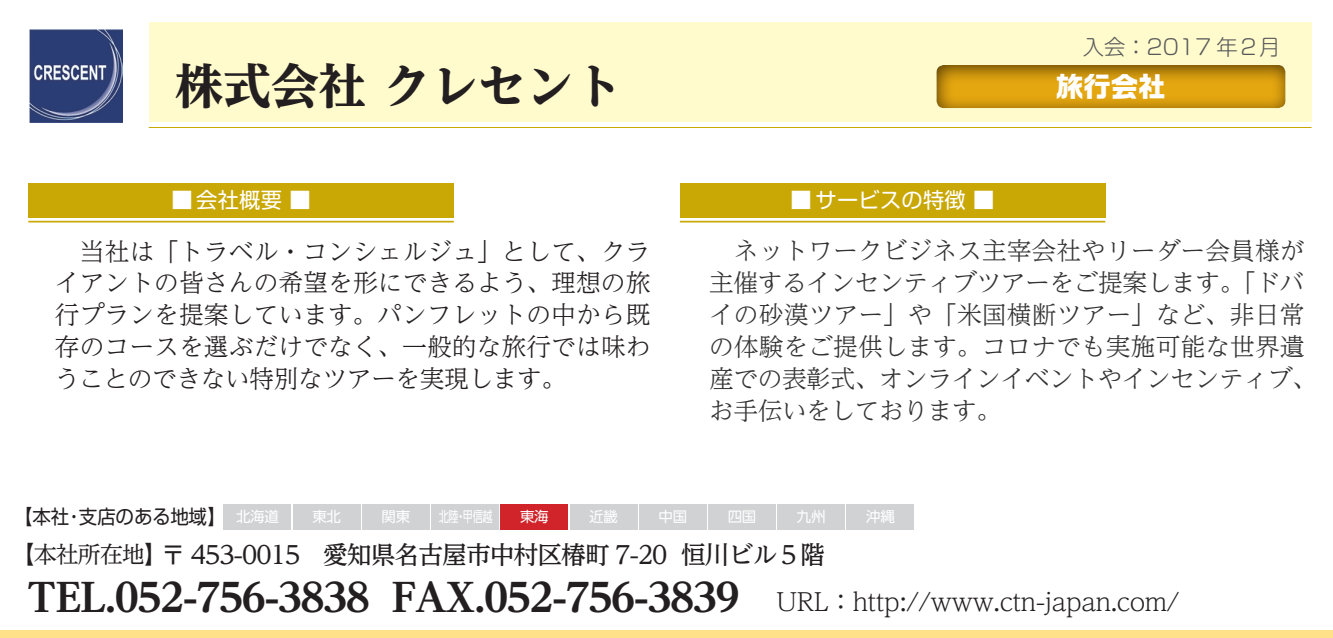
<style>
.page{position:relative;width:1333px;height:638px;background:#fff}
.page>*{position:absolute;margin:0;border:0;box-sizing:border-box;transform-origin:0 0}
.t1{font:800 47.75px "UD Reimin Pro";color:#231f20}
.t2{font:800 39px "UD Reimin Pro";letter-spacing:-.04em;color:#231f20}
.t3{font:700 27.25px "Ro G San Srf Std";color:#fff}
.t4{font:300 24.75px/32px "UD Reimin Pro";letter-spacing:-.02em;color:#231f20;text-align:justify}
.t5{font:300 24.75px/32px "UD Reimin Pro";color:#333233}
.t6{font:500 24.75px "UD Reimin Pro";letter-spacing:-.04em;color:#231f20}
.t7{font:23px "UD Reimin Pro";letter-spacing:-.04em;color:#231f20}
.t8{font:21.25px "Soft Go Std";letter-spacing:.01em;color:#fff}
.t9{font:300 21.25px "Soft Go Std";color:#57585a}
.t10{font:19.5px "Soft Go Std";letter-spacing:-.02em;color:#231f20;scale:.95 1}
.t11{font:19.5px "Soft Go Std";letter-spacing:-.02em;color:#231f20}
.t12{font:14.5px "UD Shin Go Pro";letter-spacing:-.02em;color:#fff}
.t13{font:14.5px "UD Shin Go Pro";letter-spacing:-.02em;color:#fff;scale:.7 1}
</style>
<div class="page">
<div style="left:224px;top:504px;width:67px;height:25px;background:#d1d2d4"></div>
<div style="left:293px;top:504px;width:67px;height:25px;background:#d1d2d4"></div>
<div style="left:362px;top:504px;width:67px;height:25px;background:#d1d2d4"></div>
<div style="left:431px;top:504px;width:68px;height:25px;background:#d1d2d4"></div>
<div style="left:500px;top:504px;width:68px;height:25px;background:#d1232a"></div>
<div style="left:570px;top:504px;width:67px;height:25px;background:#d1d2d4"></div>
<div style="left:639px;top:504px;width:67px;height:25px;background:#d1d2d4"></div>
<div style="left:708px;top:504px;width:67px;height:25px;background:#d1d2d4"></div>
<div style="left:777px;top:504px;width:68px;height:25px;background:#d1d2d4"></div>
<div style="left:846px;top:504px;width:68px;height:25px;background:#d1d2d4"></div>
<div style="left:0;top:631px;width:1332px;height:7px;background:#ffe189"></div>
<div style="left:28px;top:183px;width:426px;height:34px;background:#c9a705"></div>
<hr style="left:28px;top:221px;width:426px;height:1px;background:#c9a705">
<div style="left:680px;top:183px;width:425px;height:34px;background:#c9a705"></div>
<hr style="left:680px;top:221px;width:425px;height:1px;background:#c9a705">
<hr style="left:149px;top:127px;width:1162px;height:1px;background:#c9a705">
<div style="left:149px;top:22px;width:1162px;height:100px;background:#fffbcc"></div>
<div style="left:935px;top:63px;width:353px;height:48px;background:#231f20;opacity:.75"></div>
<img style="left:29px;top:29px;width:94px;height:94px">
<h1 class="t1" style="left:175px;top:47px;width:448px">株式会社クレセント</h1>
<p class="t8" style="left:171px;top:185px;width:141px">■ 会社概要 ■</p>
<p class="t4" style="left:55px;top:234px;width:597px">　当社は「トラベル・コンシェルジュ」として、クライアントの皆さんの希望を形にできるよう、理想の旅行プランを提案しています。パンフレットの中から既存のコースを選ぶだけでなく、一般的な旅行では味わうことのできない特別なツアーを実現します。</p>
<p class="t9" style="left:1061px;top:32px;width:220px">　入会：2017 年２月</p>
<p class="t8" style="left:790px;top:185px;width:205px">■ サービスの特徴 ■</p>
<p class="t3" style="left:1056px;top:68px;width:111px">旅行会社</p>
<p class="t5" style="left:709px;top:234px;width:609px">　ネットワークビジネス主宰会社やリーダー会員様が主催するインセンティブツアーをご提案します。「ドバイの砂漠ツアー」や「米国横断ツアー」など、非日常の体験をご提供します。コロナでも実施可能な世界遺産での表彰式、オンラインイベントやインセンティブ、お手伝いをしております。</p>
<p class="t11" style="left:14px;top:503px;width:57px">【本社</p>
<p class="t10" style="left:79px;top:503px;width:157px">支店のある地域【</p>
<p class="t10" style="left:65px;top:503px;width:21px">・</p>
<p class="t12" style="left:236px;top:505px;width:44px">北海道</p>
<p class="t12" style="left:312px;top:505px;width:30px">東北</p>
<p class="t12" style="left:381px;top:505px;width:30px">関東</p>
<p class="t13" style="left:438px;top:505px;width:79px">北陸甲信越</p>
<p class="t13" style="left:456px;top:505px;width:16px">・</p>
<p class="t12" style="left:520px;top:505px;width:30px">東海</p>
<p class="t12" style="left:589px;top:505px;width:30px">近畿</p>
<p class="t12" style="left:658px;top:505px;width:30px">中国</p>
<p class="t12" style="left:727px;top:505px;width:30px">四国</p>
<p class="t12" style="left:797px;top:505px;width:30px">九州</p>
<p class="t12" style="left:866px;top:505px;width:30px">沖縄</p>
<p class="t7" style="left:12px;top:535px;width:157px">【本社所在地【</p>
<p class="t6" style="left:161px;top:534px;width:508px">〒 453-0015　愛知県名古屋市中村区椿町 7-20</p>
<p class="t6" style="left:681px;top:534px;width:145px">恒川ビル５階</p>
<h2 class="t2" style="left:26px;top:566px;width:345px">TEL.052-756-3838</h2>
<h2 class="t2" style="left:391px;top:566px;width:349px">FAX.052-756-3839</h2>
<p class="t4" style="left:776px;top:584px;width:404px">URL：http://www.ctn-japan.com/</p>
</div>
